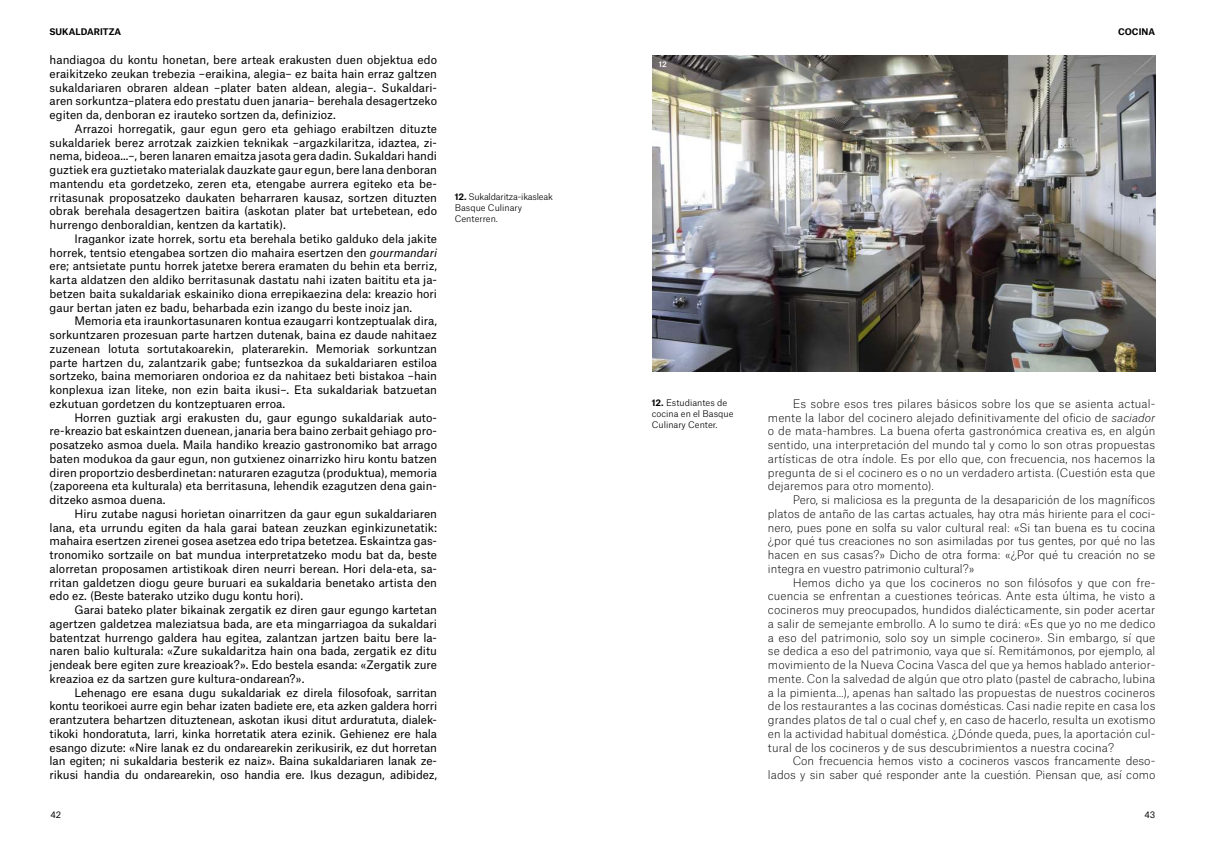
<style>
.page{position:relative;width:1205px;height:855px;background:#fff}
.page>*{position:absolute;margin:0;border:0;box-sizing:border-box;transform-origin:0 0}
.t1{font:11.25px/13.8px "Atlas Grotesk";color:#000;text-align:justify}
.t2{font:100 11.25px/13.8px "Atlas Grotesk";color:#000;text-align:justify}
.t3{font:300 8.75px/11.2px "Atlas Grotesk";color:#000}
.t4{font:700 8.75px "Atlas Grotesk";color:#000}
.t5{font:8.75px "Atlas Grotesk";color:#000}
.t6{font:500 7.5px "Atlas Grotesk";color:#fff}
.s1{font-style:italic}
.s2{font-weight:700}
</style>
<div class="page">
<img style="left:652px;top:55px;width:503px;height:316px">
<p class="t4" style="left:49px;top:24px;width:73px">SUKALDARITZA</p>
<p class="t1" style="left:50px;top:52px;width:389px">handiagoa du kontu honetan, bere arteak erakusten duen objektua edo eraikitzeko zeukan trebezia –eraikina, alegia– ez baita hain erraz galtzen sukaldariaren obraren aldean –plater baten aldean, alegia–. Sukaldari&shy;aren sorkuntza–platera edo prestatu duen janaria– berehala desagertzeko egiten da, denboran ez irauteko sortzen da, definizioz.</p>
<p class="t1" style="left:50px;top:121px;width:389px;text-indent:25px">Arrazoi horregatik, gaur egun gero eta gehiago erabiltzen dituzte sukaldariek berez arrotzak zaizkien teknikak –argazkilaritza, idaztea, zi&shy;nema, bideoa...–, beren lanaren emaitza jasota gera dadin. Sukaldari handi guztiek era guztietako materialak dauzkate gaur egun, bere lana denboran mantendu eta gordetzeko, zeren eta, etengabe aurrera egiteko eta be&shy;rritasunak proposatzeko daukaten beharraren kausaz, sortzen dituzten obrak berehala desagertzen baitira (askotan plater bat urtebetean, edo hurrengo denboraldian, kentzen da kartatik).</p>
<p class="t1" style="left:50px;top:230px;width:389px;text-indent:25px">Iragankor izate horrek, sortu eta berehala betiko galduko dela jakite horrek, tentsio etengabea sortzen dio mahaira esertzen den <span class="s1">gourmandari </span>ere; antsietate puntu horrek jatetxe berera eramaten du behin eta berriz, karta aldatzen den aldiko berritasunak dastatu nahi izaten baititu eta ja&shy;betzen baita sukaldariak eskainiko diona errepikaezina dela: kreazio hori gaur bertan jaten ez badu, beharbada ezin izango du beste inoiz jan.</p>
<p class="t1" style="left:50px;top:313px;width:389px;text-indent:25px">Memoria eta iraunkortasunaren kontua ezaugarri kontzeptualak dira, sorkuntzaren prozesuan parte hartzen dutenak, baina ez daude nahitaez zuzenean lotuta sortutakoarekin, platerarekin. Memoriak sorkuntzan parte hartzen du, zalantzarik gabe; funtsezkoa da sukaldariaren estiloa sortzeko, baina memoriaren ondorioa ez da nahitaez beti bistakoa –hain konplexua izan liteke, non ezin baita ikusi–. Eta sukaldariak batzuetan ezkutuan gordetzen du kontzeptuaren erroa.</p>
<p class="t1" style="left:50px;top:409px;width:389px;text-indent:25px">Horren guztiak argi erakusten du, gaur egungo sukaldariak auto&shy;re-kreazio bat eskaintzen duenean, janaria bera baino zerbait gehiago pro&shy;posatzeko asmoa duela. Maila handiko kreazio gastronomiko bat arrago baten modukoa da gaur egun, non gutxienez oinarrizko hiru kontu batzen diren proportzio desberdinetan: naturaren ezagutza (produktua), memoria (zaporeena eta kulturala) eta berritasuna, lehendik ezagutzen dena gain&shy;ditzeko asmoa duena.</p>
<p class="t1" style="left:50px;top:505px;width:389px;text-indent:25px">Hiru zutabe nagusi horietan oinarritzen da gaur egun sukaldariaren lana, eta urrundu egiten da hala garai batean zeuzkan eginkizunetatik: mahaira esertzen zirenei gosea asetzea edo tripa betetzea. Eskaintza gas&shy;tronomiko sortzaile on bat mundua interpretatzeko modu bat da, beste alorretan proposamen artistikoak diren neurri berean. Hori dela-eta, sa&shy;rritan galdetzen diogu geure buruari ea sukaldaria benetako artista den edo ez. (Beste baterako utziko dugu kontu hori).</p>
<p class="t1" style="left:50px;top:602px;width:389px;text-indent:25px">Garai bateko plater bikainak zergatik ez diren gaur egungo kartetan agertzen galdetzea maleziatsua bada, are eta mingarriagoa da sukaldari batentzat hurrengo galdera hau egitea, zalantzan jartzen baitu bere la&shy;naren balio kulturala: «Zure sukaldaritza hain ona bada, zergatik ez ditu jendeak bere egiten zure kreazioak?». Edo bestela esanda: «Zergatik zure kreazioa ez da sartzen gure kultura-ondarean?».</p>
<p class="t1" style="left:50px;top:684px;width:389px;text-indent:25px">Lehenago ere esana dugu sukaldariak ez direla filosofoak, sarritan kontu teorikoei aurre egin behar izaten badiete ere, eta azken galdera horri erantzutera behartzen dituztenean, askotan ikusi ditut arduratuta, dialek&shy;tikoki hondoratuta, larri, kinka horretatik atera ezinik. Gehienez ere hala esango dizute: «Nire lanak ez du ondarearekin zerikusirik, ez dut horretan lan egiten; ni sukaldaria besterik ez naiz». Baina sukaldariaren lanak ze&shy;rikusi handia du ondarearekin, oso handia ere. Ikus dezagun, adibidez,</p>
<p class="t3" style="left:455px;top:190px;width:100px"><span class="s2">12.</span> Sukaldaritza-ikasleak<br>Basque Culinary<br>Centerren.</p>
<p class="t6" style="left:659px;top:58px;width:9px">12</p>
<p class="t4" style="left:1118px;top:24px;width:39px">COCINA</p>
<p class="t3" style="left:652px;top:396px;width:83px"><span class="s2">12.</span> Estudiantes de cocina en el Basque<br>Culinary Center.</p>
<p class="t2" style="left:768px;top:396px;width:389px;text-indent:25px">Es sobre esos tres pilares básicos sobre los que se asienta actual&shy;mente la labor del cocinero alejado definitivamente del oficio de <span class="s1">saciador </span>o de mata-hambres. La buena oferta gastronómica creativa es, en algún sentido, una interpretación del mundo tal y como lo son otras propuestas artísticas de otra índole. Es por ello que, con frecuencia, nos hacemos la pregunta de si el cocinero es o no un verdadero artista. (Cuestión esta que dejaremos para otro momento).</p>
<p class="t2" style="left:768px;top:492px;width:389px;text-indent:25px">Pero, si maliciosa es la pregunta de la desaparición de los magníficos platos de antaño de las cartas actuales, hay otra más hiriente para el coci&shy;nero, pues pone en solfa su valor cultural real: «Si tan buena es tu cocina ¿por qué tus creaciones no son asimiladas por tus gentes, por qué no las hacen en sus casas?» Dicho de otra forma: «¿Por qué tu creación no se integra en vuestro patrimonio cultural?»</p>
<p class="t2" style="left:768px;top:574px;width:389px;text-indent:25px">Hemos dicho ya que los cocineros no son filósofos y que con fre&shy;cuencia se enfrentan a cuestiones teóricas. Ante esta última, he visto a cocineros muy preocupados, hundidos dialécticamente, sin poder acertar a salir de semejante embrollo. A lo sumo te dirá: «Es que yo no me dedico a eso del patrimonio, solo soy un simple cocinero». Sin embargo, sí que se dedica a eso del patrimonio, vaya que sí. Remitámonos, por ejemplo, al movimiento de la Nueva Cocina Vasca del que ya hemos hablado anterior&shy;mente. Con la salvedad de algún que otro plato (pastel de cabracho, lubina a la pimienta…), apenas han saltado las propuestas de nuestros cocineros de los restaurantes a las cocinas domésticas. Casi nadie repite en casa los grandes platos de tal o cual chef y, en caso de hacerlo, resulta un exotismo en la actividad habitual doméstica. ¿Dónde queda, pues, la aportación cul&shy;tural de los cocineros y de sus descubrimientos a nuestra cocina?</p>
<p class="t2" style="left:768px;top:753px;width:389px;text-align:right">Con frecuencia hemos visto a cocineros vascos francamente deso&shy;lados y sin saber qué responder ante la cuestión. Piensan que, así como</p>
<p class="t5" style="left:50px;top:808px;width:12px">42</p>
<p class="t5" style="left:1144px;top:808px;width:12px">43</p>
</div>
